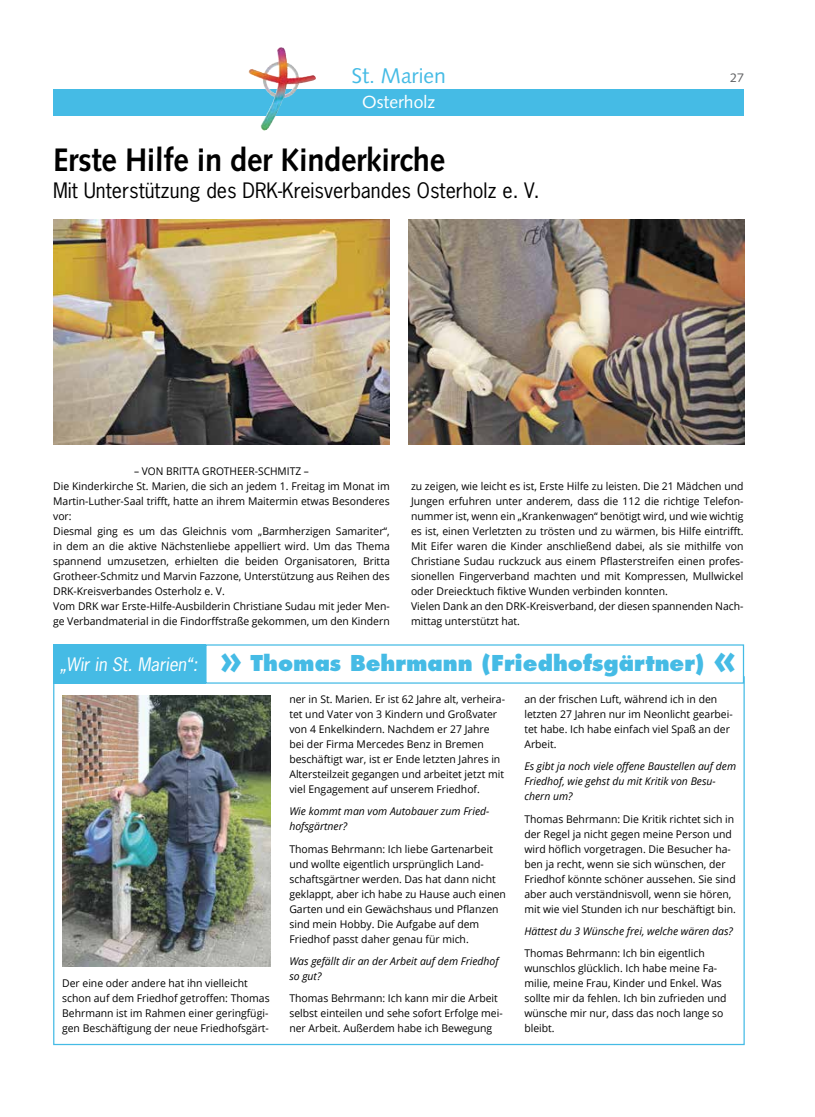
<style>
.page{position:relative;width:815px;height:1117px;background:#fff}
.page>*{position:absolute;margin:0;border:0;box-sizing:border-box;transform-origin:0 0}
.t1{font:700 32.5px "Syntax LT Std";letter-spacing:-.01em;color:#000;scale:.95 1}
.t2{font:800 21.25px "Futura Std";color:#45bbe5}
.t3{font:21.25px "Syntax LT Std";color:#45bbe5}
.t4{font:20px "News Gothic Std";color:#000}
.t5{font:italic 17.5px "News Gothic Std";color:#fff}
.t6{font:17.5px "Syntax LT Std";color:#fff}
.t7{font:12.5px "Syntax LT Std";color:#606163}
.t8{font:10.62px/15px "Open Sans";color:#000}
.t9{font:10.62px/15px "Open Sans";color:#000;scale:.96 1}
.t10{font:italic 10.62px/15px "Open Sans";color:#000}
.s1{font-size:41.25px}
.s2{font-size:42.5px}
</style>
<div class="page">
<div style="left:53px;top:89px;width:691px;height:27px;background:#45bbe5"></div>
<img style="left:249px;top:48px;width:30px;height:83px">
<img style="left:53px;top:219px;width:337px;height:225px">
<img style="left:408px;top:219px;width:337px;height:225px">
<div style="left:53px;top:644px;width:152px;height:39px;background:#45bbe5"></div>
<svg style="left:53px;top:646px;width:692px;height:399px"></svg>
<img style="left:62px;top:695px;width:209px;height:271px">
<h2 class="t3" style="left:351px;top:63px;width:96px">St. Marien</h2>
<p class="t7" style="left:730px;top:70px;width:15px">27</p>
<h3 class="t6" style="left:362px;top:91px;width:74px">Osterholz</h3>
<h1 class="t1" style="left:53px;top:140px;width:414px">Erste Hilfe in der Kinderkirche</h1>
<h3 class="t4" style="left:53px;top:178px;width:488px">Mit Unterstützung des DRK-Kreisverbandes Osterholz e. V.</h3>
<p class="t9" style="left:53px;top:463px;width:352px;text-indent:81px">– VON BRITTA GROTHEER-SCHMITZ –<br>Die Kinderkirche St. Marien, die sich an jedem 1. Freitag im Monat im Martin-Luther-Saal trifft, hatte an ihrem Maitermin etwas Besonderes vor:<br>Diesmal ging es um das Gleichnis vom „Barmherzigen Samariter“, in dem an die aktive Nächstenliebe appelliert wird. Um das Thema spannend umzusetzen, erhielten die beiden Organisatoren, Britta Grotheer-Schmitz und Marvin Fazzone, Unterstützung aus Reihen des DRK-Kreisverbandes Osterholz e. V.<br>Vom DRK war Erste-Hilfe-Ausbilderin Christiane Sudau mit jeder Men&shy;ge Verbandmaterial in die Findorffstraße gekommen, um den Kindern</p>
<p class="t8" style="left:411px;top:478px;width:334px">zu zeigen, wie leicht es ist, Erste Hilfe zu leisten. Die 21 Mädchen und Jungen erfuhren unter anderem, dass die 112 die richtige Telefon&shy;nummer ist, wenn ein „Krankenwagen“ benötigt wird, und wie wichtig es ist, einen Verletzten zu trösten und zu wärmen, bis Hilfe eintrifft.<br>Mit Eifer waren die Kinder anschließend dabei, als sie mithilfe von Christiane Sudau ruckzuck aus einem Pflasterstreifen einen profes&shy;sionellen Fingerverband machten und mit Kompressen, Mullwickel oder Dreiecktuch fiktive Wunden verbinden konnten.<br>Vielen Dank an den DRK-Kreisverband, der diesen spannenden Nach&shy;mittag unterstützt hat.</p>
<h3 class="t5" style="left:60px;top:652px;width:139px">„Wir in St. Marien“:</h3>
<h2 class="t2" style="left:220px;top:649px;width:519px"><span class="s1">»</span> Thomas Behrmann (Friedhofsgärtner) <span class="s2">«</span></h2>
<p class="t8" style="left:289px;top:691px;width:217px">ner in St. Marien. Er ist 62 Jahre alt, verheira&shy;tet und Vater von 3 Kindern und Großvater von 4 Enkelkindern. Nachdem er 27 Jahre bei der Firma Mercedes Benz in Bremen beschäftigt war, ist er Ende letzten Jahres in Altersteilzeit gegangen und arbeitet jetzt mit viel Engagement auf unserem Friedhof.</p>
<p class="t10" style="left:289px;top:803px;width:201px">Wie kommt man vom Autobauer zum Fried&shy;hofsgärtner?</p>
<p class="t8" style="left:289px;top:840px;width:218px">Thomas Behrmann: Ich liebe Gartenarbeit und wollte eigentlich ursprünglich Land&shy;schaftsgärtner werden. Das hat dann nicht geklappt, aber ich habe zu Hause auch einen Garten und ein Gewächshaus und Pflanzen sind mein Hobby. Die Aufgabe auf dem Friedhof passt daher genau für mich.</p>
<p class="t10" style="left:289px;top:952px;width:211px">Was gefällt dir an der Arbeit auf dem Friedhof so gut?</p>
<p class="t8" style="left:289px;top:989px;width:215px">Thomas Behrmann: Ich kann mir die Arbeit selbst einteilen und sehe sofort Erfolge mei&shy;ner Arbeit. Außerdem habe ich Bewegung</p>
<p class="t8" style="left:524px;top:691px;width:210px">an der frischen Luft, während ich in den letzten 27 Jahren nur im Neonlicht gearbei&shy;tet habe. Ich habe einfach viel Spaß an der Arbeit.</p>
<p class="t10" style="left:524px;top:758px;width:213px">Es gibt ja noch viele offene Baustellen auf dem<br>Friedhof, wie gehst du mit Kritik von Besu&shy;chern um?</p>
<p class="t8" style="left:524px;top:810px;width:213px">Thomas Behrmann: Die Kritik richtet sich in der Regel ja nicht gegen meine Person und wird höflich vorgetragen. Die Besucher ha&shy;ben ja recht, wenn sie sich wünschen, der Friedhof könnte schöner aussehen. Sie sind aber auch verständnisvoll, wenn sie hören, mit wie viel Stunden ich nur beschäftigt bin.</p>
<p class="t10" style="left:524px;top:922px;width:210px">Hättest du 3 Wünsche frei, welche wären das?</p>
<p class="t8" style="left:524px;top:944px;width:204px">Thomas Behrmann: Ich bin eigentlich wunschlos glücklich. Ich habe meine Fa&shy;milie, meine Frau, Kinder und Enkel. Was sollte mir da fehlen. Ich bin zufrieden und wünsche mir nur, dass das noch lange so bleibt.</p>
<p class="t8" style="left:62px;top:975px;width:209px">Der eine oder andere hat ihn vielleicht schon auf dem Friedhof getroffen: Thomas Behrmann ist im Rahmen einer geringfügi&shy;gen Beschäftigung der neue Friedhofsgärt-</p>
</div>
